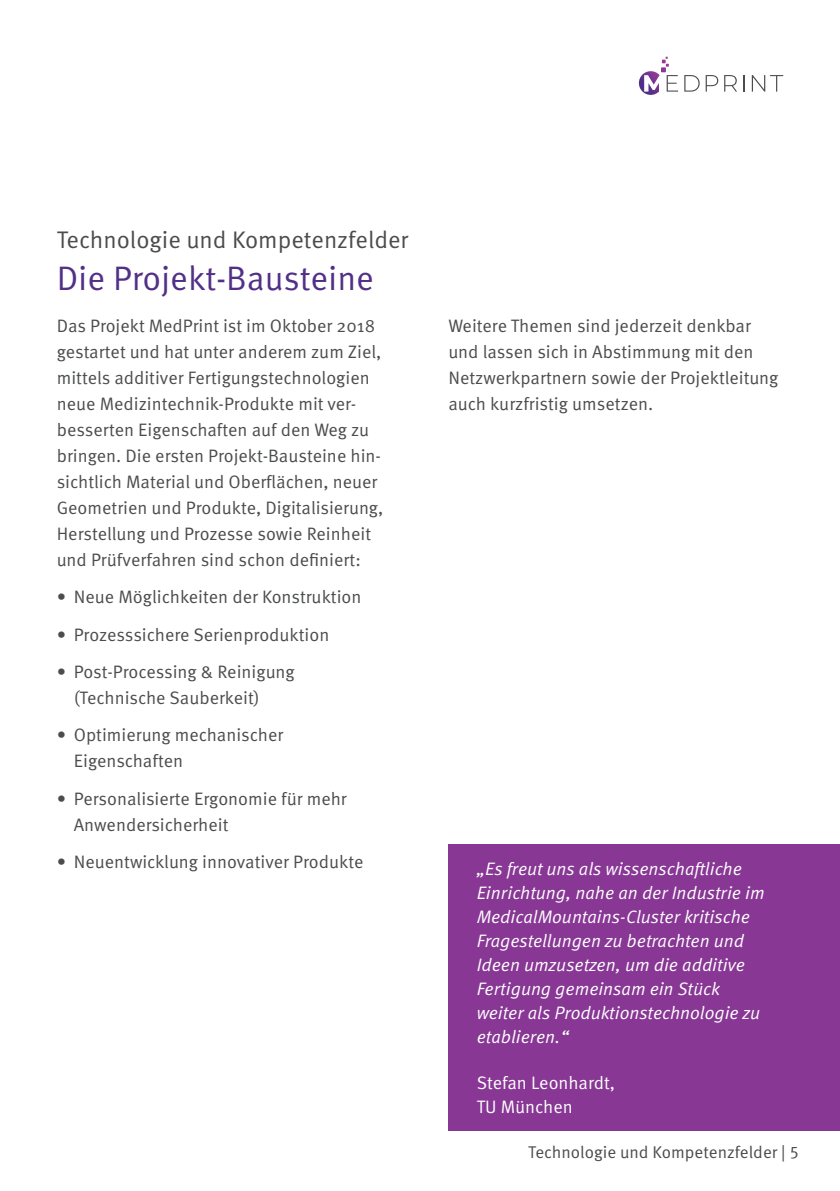
<style>
.page{position:relative;width:840px;height:1191px;background:#fff}
.page>*{position:absolute;margin:0;border:0;box-sizing:border-box;transform-origin:0 0}
.t1{font:34px "Meta Pro";color:#523087}
.t2{font:24px "Meta Pro";color:#4b4c4d}
.t3{font:18px/26px "Meta Pro";color:#4b4c4d}
.t4{font:italic 18px/24px "Meta Pro";color:#fff}
.t5{font:18px/24px "Meta Pro";color:#fff}
.t6{font:17px "Meta Pro";color:#4b4c4d}
</style>
<div class="page">
<div style="left:448px;top:844px;width:391px;height:286px;background:#883795"></div>
<svg style="left:684px;top:75px;width:15px;height:17px"></svg>
<svg style="left:705px;top:75px;width:12px;height:17px"></svg>
<svg style="left:724px;top:75px;width:12px;height:17px"></svg>
<svg style="left:751px;top:75px;width:31px;height:17px"></svg>
<svg style="left:638px;top:57px;width:39px;height:38px"></svg>
<p class="t2" style="left:57px;top:225px;width:353px">Technologie und Kompetenzfelder</p>
<p class="t1" style="left:57px;top:257px;width:318px">Die Projekt-Bausteine</p>
<p class="t3" style="left:57px;top:313px;width:328px">Das Projekt MedPrint ist im Oktober 2018 gestartet und hat unter anderem zum Ziel, mittels additiver Fertigungstechnologien neue Medizintechnik-Produkte mit ver&shy;besserten Eigenschaften auf den Weg zu bringen. Die ersten Projekt-Bausteine hin&shy;sichtlich Material und Oberflächen, neuer Geometrien und Produkte, Digitalisierung, Herstellung und Prozesse sowie Reinheit und Prüfverfahren sind schon definiert:</p>
<p class="t3" style="left:57px;top:584px;width:306px">• Neue Möglichkeiten der Konstruktion</p>
<p class="t3" style="left:57px;top:622px;width:274px">• Prozesssichere Serienproduktion</p>
<p class="t3" style="left:74px;top:659px;width:222px;text-indent:-17px">• Post-Processing &amp; Reinigung (Technische Sauberkeit)</p>
<p class="t3" style="left:74px;top:722px;width:211px;text-indent:-17px">• Optimierung mechanischer<br>Eigenschaften</p>
<p class="t3" style="left:74px;top:786px;width:274px;text-indent:-17px">• Personalisierte Ergonomie für mehr<br>Anwendersicherheit</p>
<p class="t3" style="left:57px;top:849px;width:308px">• Neuentwicklung innovativer Produkte</p>
<p class="t3" style="left:448px;top:313px;width:331px">Weitere Themen sind jederzeit denkbar und lassen sich in Abstimmung mit den Netzwerkpartnern sowie der Projektleitung auch kurzfristig umsetzen.</p>
<p class="t4" style="left:476px;top:857px;width:289px">„Es freut uns als wissenschaftliche Einrichtung, nahe an der Industrie im MedicalMountains-Cluster kritische Fragestellungen zu betrachten und Ideen umzusetzen, um die additive Fertigung gemeinsam ein Stück weiter als Produktionstechnologie zu etablieren.“</p>
<p class="t5" style="left:476px;top:1071px;width:140px">Stefan Leonhardt,<br>TU München</p>
<p class="t6" style="left:528px;top:1141px;width:272px">Technologie und Kompetenzfelder | 5</p>
</div>
